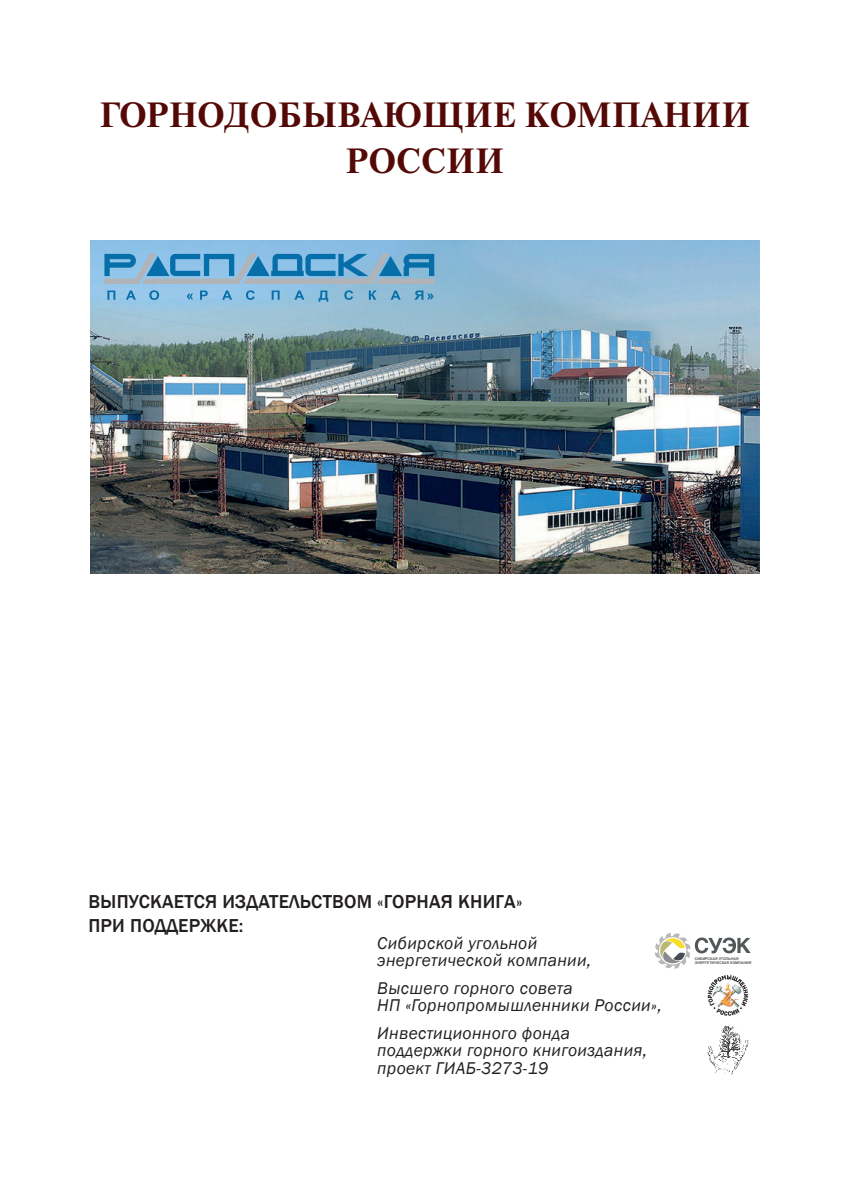
<style>
.page{position:relative;width:844px;height:1191px;background:#fff}
.page>*{position:absolute;margin:0;border:0;box-sizing:border-box;transform-origin:0 0}
.t1{font:700 35px/46px "Newton C";letter-spacing:.01em;color:#540907;text-align:center}
.t2{font:500 19.25px/24.5px "Franklin Gothic";letter-spacing:.01em;color:#231f20}
.t3{font:italic 17.5px/17.5px "Franklin Gothic";letter-spacing:.02em;color:#231f20}
.t4{font:700 3.68px/4px "Arial";letter-spacing:-.01em;color:#535759}
</style>
<div class="page">
<svg style="left:707px;top:975px;width:41px;height:40px"></svg>
<img style="left:709px;top:1060px;width:32px;height:9px">
<svg style="left:715px;top:1069px;width:21px;height:6px"></svg>
<img style="left:718px;top:1060px;width:23px;height:1px">
<svg style="left:707px;top:1036px;width:42px;height:24px"></svg>
<img style="left:721px;top:1025px;width:19px;height:11px">
<img style="left:90px;top:241px;width:669px;height:332px">
<svg style="left:655px;top:933px;width:95px;height:35px"></svg>
<svg style="left:104px;top:253px;width:330px;height:31px"></svg>
<svg style="left:107px;top:290px;width:8px;height:10px"></svg>
<svg style="left:126px;top:290px;width:10px;height:10px"></svg>
<svg style="left:149px;top:290px;width:10px;height:10px"></svg>
<svg style="left:186px;top:293px;width:7px;height:6px"></svg>
<svg style="left:200px;top:290px;width:8px;height:10px"></svg>
<svg style="left:222px;top:290px;width:10px;height:10px"></svg>
<svg style="left:246px;top:290px;width:8px;height:10px"></svg>
<svg style="left:271px;top:290px;width:8px;height:10px"></svg>
<svg style="left:294px;top:290px;width:10px;height:10px"></svg>
<svg style="left:318px;top:290px;width:10px;height:12px"></svg>
<svg style="left:344px;top:290px;width:9px;height:10px"></svg>
<svg style="left:369px;top:290px;width:7px;height:10px"></svg>
<svg style="left:390px;top:290px;width:10px;height:10px"></svg>
<svg style="left:414px;top:290px;width:19px;height:10px"></svg>
<h1 class="t1" style="left:99px;top:92px;width:652px">ГОРНОДОБЫВАЮЩИЕ КОМПАНИИ<br>РОССИИ</h1>
<p class="t2" style="left:88px;top:889px;width:435px">ВЫПУСКАЕТСЯ ИЗДАТЕЛЬСТВОМ «ГОРНАЯ КНИГА»<br>ПРИ ПОДДЕРЖКЕ:</p>
<p class="t3" style="left:377px;top:934px;width:215px">Сибирской угольной энергетической компании,</p>
<p class="t3" style="left:377px;top:979px;width:286px">Высшего горного совета<br>НП «Горнопромышленники России»,</p>
<p class="t3" style="left:377px;top:1024px;width:271px">Инвестиционного фонда поддержки горного книгоиздания, проект ГИАБ-3273-19</p>
<p class="t4" style="left:694px;top:956px;width:58px">СИБИРСКАЯ УГОЛЬНАЯ<br>ЭНЕРГЕТИЧЕСКАЯ КОМПАНИЯ</p>
</div>
